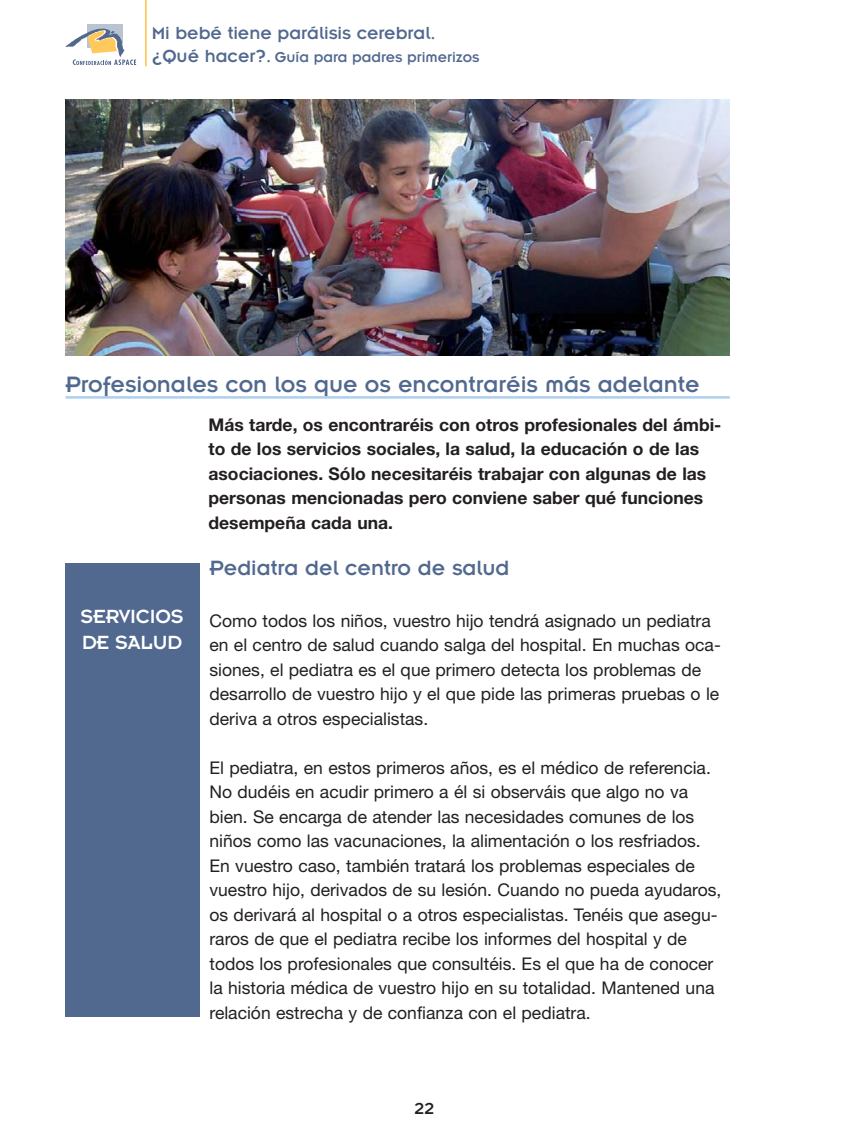
<style>
.page{position:relative;width:844px;height:1141px;background:#fff}
.page>*{position:absolute;margin:0;border:0;box-sizing:border-box;transform-origin:0 0}
.t1{font:24.5px "Insignia";color:#51688f}
.t2{font:22.75px "Insignia";color:#51688f}
.t3{font:21px/25.2px "Insignia";letter-spacing:-.01em;color:#fff}
.t4{font:19.25px "Insignia";color:#51688f}
.t5{font:17.5px/24.5px "Helvetica Neue";color:#231f20}
.t6{font:700 17.5px/24.5px "Helvetica Neue";color:#231f20}
.t7{font:17.5px "Insignia";color:#231f20}
.t8{font:15.75px "Insignia";color:#51688f}
.s1{font-size:19.25px}
</style>
<div class="page">
<div style="left:87px;top:24px;width:35px;height:24px;background:#b8c5d0"></div>
<svg style="left:66px;top:29px;width:70px;height:36px"></svg>
<hr style="left:145px;top:0;width:2px;height:66px;background:#ffca5b">
<hr style="left:66px;top:396px;width:663px;height:3px;background:#b2d1ee">
<div style="left:66px;top:564px;width:133px;height:453px;background:#51688f"></div>
<img style="left:66px;top:99px;width:663px;height:256px">
<p class="t4" style="left:152px;top:26px;width:285px">Mi bebé tiene parálisis cerebral.</p>
<p class="t8" style="left:152px;top:53px;width:329px"><span class="s1">¿Qué hacer?.</span> Guía para padres primerizos</p>
<h1 class="t1" style="left:66px;top:377px;width:635px">Profesionales con los que os encontraréis más adelante</h1>
<p class="t6" style="left:208px;top:414px;width:514px">Más tarde, os encontraréis con otros profesionales del ámbi&shy;to de los servicios sociales, la salud, la educación o de las asociaciones. Sólo necesitaréis trabajar con algunas de las personas mencionadas pero conviene saber qué funciones desempeña cada una.</p>
<p class="t3" style="left:81px;top:606px;width:104px">SERVICIOS<br>DE SALUD</p>
<h2 class="t2" style="left:209px;top:561px;width:301px">Pediatra del centro de salud</h2>
<p class="t5" style="left:209px;top:610px;width:512px">Como todos los niños, vuestro hijo tendrá asignado un pediatra en el centro de salud cuando salga del hospital. En muchas oca&shy;siones, el pediatra es el que primero detecta los problemas de desarrollo de vuestro hijo y el que pide las primeras pruebas o le deriva a otros especialistas.</p>
<p class="t5" style="left:209px;top:757px;width:513px">El pediatra, en estos primeros años, es el médico de referencia.<br>No dudéis en acudir primero a él si observáis que algo no va bien. Se encarga de atender las necesidades comunes de los niños como las vacunaciones, la alimentación o los resfriados.<br>En vuestro caso, también tratará los problemas especiales de vuestro hijo, derivados de su lesión. Cuando no pueda ayudaros, os derivará al hospital o a otros especialistas. Tenéis que asegu&shy;raros de que el pediatra recibe los informes del hospital y de todos los profesionales que consultéis. Es el que ha de conocer la historia médica de vuestro hijo en su totalidad. Mantened una relación estrecha y de confianza con el pediatra.</p>
<p class="t7" style="left:414px;top:1103px;width:21px">22</p>
</div>
